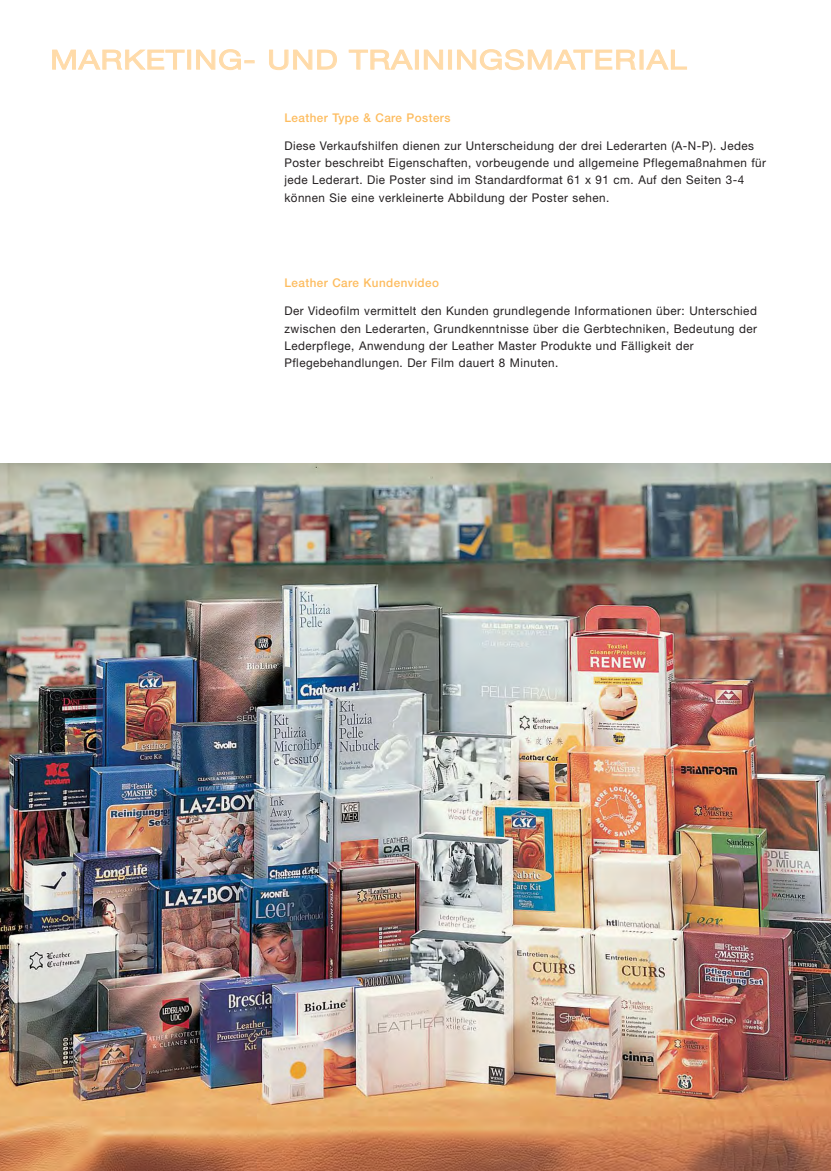
<style>
.page{position:relative;width:831px;height:1171px;background:#fff}
.page>*{position:absolute;margin:0;border:0;box-sizing:border-box;transform-origin:0 0}
.t1{font:26.7px "Helvetica Neue";letter-spacing:.025em;color:#ffdba9;scale:1.2 1}
.t2{font:12px/17.4px "Helvetica Neue";letter-spacing:.04em;color:#231f20}
.t3{font:500 12px "Helvetica Neue";letter-spacing:.04em;color:#fdbc5f}
</style>
<div class="page">
<img style="left:0;top:464px;width:831px;height:707px">
<h1 class="t1" style="left:50px;top:50px;width:532px">MARKETING- UND TRAININGSMATERIAL</h1>
<p class="t3" style="left:284px;top:113px;width:168px">Leather Type &amp; Care Posters</p>
<p class="t2" style="left:284px;top:138px;width:483px">Diese Verkaufshilfen dienen zur Unterscheidung der drei Lederarten (A-N-P). Jedes Poster beschreibt Eigenschaften, vorbeugende und allgemeine Pflegemaßnahmen für jede Lederart. Die Poster sind im Standardformat 61 x 91 cm. Auf den Seiten 3-4 können Sie eine verkleinerte Abbildung der Poster sehen.</p>
<p class="t3" style="left:284px;top:279px;width:156px">Leather Care Kundenvideo</p>
<p class="t2" style="left:284px;top:303px;width:474px">Der Videofilm vermittelt den Kunden grundlegende Informationen über: Unterschied zwischen den Lederarten, Grundkenntnisse über die Gerbtechniken, Bedeutung der Lederpflege, Anwendung der Leather Master Produkte und Fälligkeit der Pflegebehandlungen. Der Film dauert 8 Minuten.</p>
</div>
